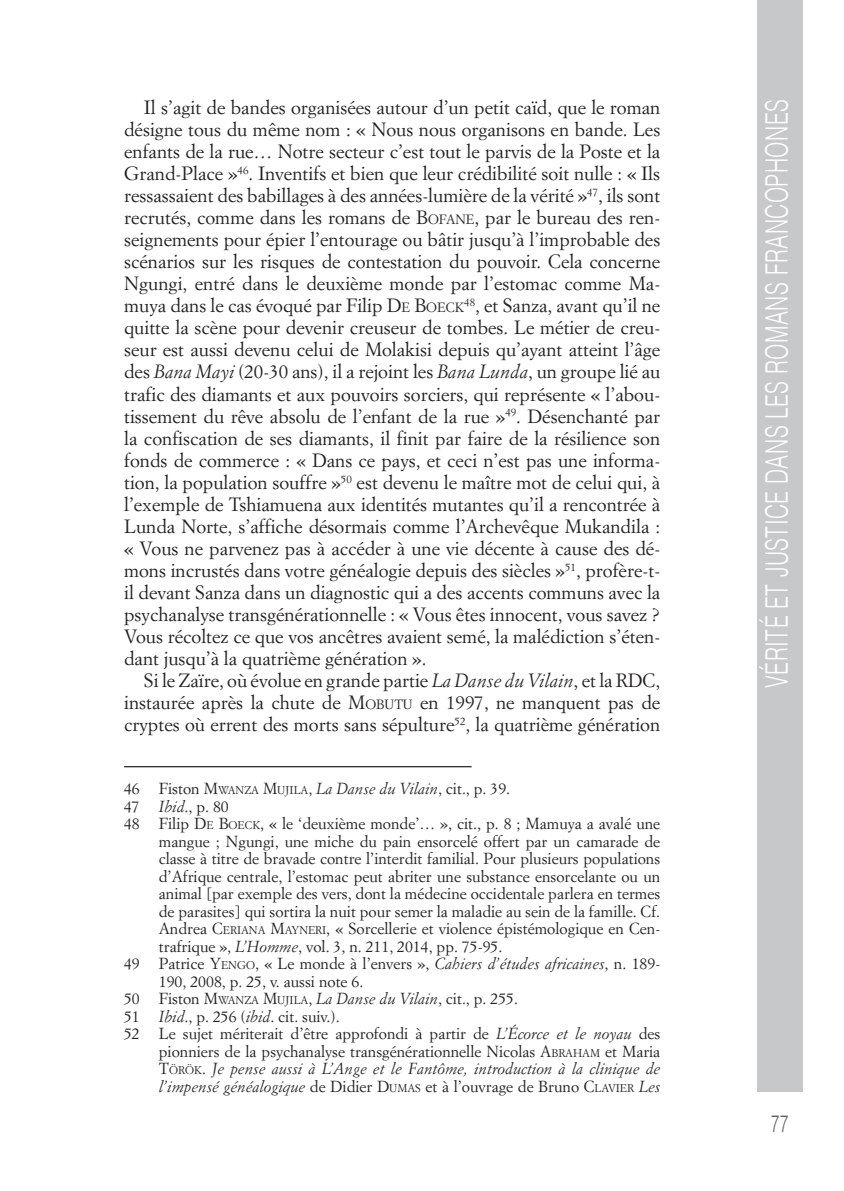
<style>
.page{position:relative;width:844px;height:1191px;background:#fff}
.page>*{position:absolute;margin:0;border:0;box-sizing:border-box;transform-origin:0 0}
.t1{font:300 31.15px "Helvetica";letter-spacing:.02em;color:#fff;scale:.68 1}
.t2{font:300 23.28px "Helvetica";color:#636366;scale:.68 1}
._00_corpo_testo{font:18.9px/22.1px "Simoncini Garamond";color:#231f20;text-align:justify}
._05_note{font:15.75px/17.5px "Simoncini Garamond";color:#231f20;text-align:justify}
.s1{font-style:inherit}
.s2{font-size:13.3px}
.s3{font-style:italic}
.s4{font-size:11.03px}
</style>
<div class="page">
<div style="left:756px;top:0;width:46px;height:1091px;background:#c7c8ca"></div>
<hr style="left:124px;top:766px;width:347px;height:1px;background:#231f20">
<p class="_00_corpo_testo" style="left:124px;top:96px;width:537px;text-indent:20px">Il s’agit de bandes organisées autour d’un petit caïd, que le roman désigne tous du même nom : « Nous nous organisons en bande. Les enfants de la rue… Notre secteur c’est tout le parvis de la Poste et la Grand-Place »<sup>46</sup>. Inventifs et bien que leur crédibilité soit nulle : « Ils ressassaient des babillages à des années-lumière de la vérité »<sup>47</sup>, ils sont recrutés, comme dans les romans de <span class="s1">B</span><span class="s2">OFANE</span> , par le bureau des ren&shy;seignements pour épier l’entourage ou bâtir jusqu’à l’improbable des scénarios sur les risques de contestation du pouvoir. Cela concerne Ngungi, entré dans le deuxième monde par l’estomac comme Ma&shy;muya dans le cas évoqué par Filip <span class="s1">D</span><span class="s2">E</span> <span class="s1">B</span><span class="s2">OECK</span><sup>48</sup><span class="s1">,</span> et Sanza, avant qu’il ne quitte la scène pour devenir creuseur de tombes. Le métier de creu&shy;seur est aussi devenu celui de Molakisi depuis qu’ayant atteint l’âge des <span class="s3">Bana Mayi</span> (20-30 ans), il a rejoint les <span class="s3">Bana Lunda</span>, un groupe lié au trafic des diamants et aux pouvoirs sorciers, qui représente « l’abou&shy;tissement du rêve absolu de l’enfant de la rue »<sup>49</sup>. Désenchanté par la confiscation de ses diamants, il finit par faire de la résilience son fonds de commerce : « Dans ce pays, et ceci n’est pas une informa&shy;tion, la population souffre »<sup>50</sup> est devenu le maître mot de celui qui, à l’exemple de Tshiamuena aux identités mutantes qu’il a rencontrée à Lunda Norte, s’affiche désormais comme l’Archevêque Mukandila : « Vous ne parvenez pas à accéder à une vie décente à cause des dé&shy;mons incrustés dans votre généalogie depuis des siècles »<sup>51</sup>, profère-t&shy;il devant Sanza dans un diagnostic qui a des accents communs avec la psychanalyse transgénérationnelle : « Vous êtes innocent, vous savez ?<br>Vous récoltez ce que vos ancêtres avaient semé, la malédiction s’éten&shy;dant jusqu’à la quatrième génération ».</p>
<p class="_00_corpo_testo" style="left:124px;top:669px;width:537px;text-indent:20px">Si le Zaïre, où évolue en grande partie <span class="s3">La Danse du Vilain</span>, et la RDC, instaurée après la chute de <span class="s1">M</span><span class="s2">OBUTU</span> en 1997, ne manquent pas de cryptes où errent des morts sans sépulture<sup>52</sup>, la quatrième génération</p>
<p class="_05_note" style="left:124px;top:779px;width:387px">46 Fiston <span class="s1">M</span><span class="s4">WANZA</span> <span class="s1">M</span><span class="s4">UJILA</span>, <span class="s3">La Danse du Vilain</span>, cit., p. 39.</p>
<p class="_05_note" style="left:124px;top:797px;width:106px">47 <span class="s3">Ibid</span>., p. 80</p>
<p class="_05_note" style="left:159px;top:814px;width:503px;text-indent:-35px">48 Filip <span class="s1">D</span><span class="s4">E</span> <span class="s1">B</span><span class="s4">OECK</span>, « le ‘deuxième monde’… », cit., p. 8 ; Mamuya a avalé une mangue ; Ngungi, une miche du pain ensorcelé offert par un camarade de classe à titre de bravade contre l’interdit familial. Pour plusieurs populations d’Afrique centrale, l’estomac peut abriter une substance ensorcelante ou un animal [par exemple des vers, dont la médecine occidentale parlera en termes de parasites] qui sortira la nuit pour semer la maladie au sein de la famille. Cf.<br>Andrea <span class="s1">C</span><span class="s4">ERIANA</span> <span class="s1">M</span><span class="s4">AYNERI</span>, « Sorcellerie et violence épistémologique en Cen&shy;trafrique », <span class="s3">L’Homme</span>, vol. 3, n. 211, 2014, pp. 75-95.</p>
<p class="_05_note" style="left:124px;top:954px;width:107px">49 Patrice <span class="s1">Y</span><span class="s4">ENGO</span></p>
<p class="_05_note" style="left:159px;top:954px;width:503px;text-indent:96px">, « Le monde à l’envers », <span class="s3">Cahiers d’études africaines</span>, n. 189-<br>190, 2008, p. 25, v. aussi note 6.</p>
<p class="_05_note" style="left:124px;top:989px;width:395px">50 Fiston <span class="s1">M</span><span class="s4">WANZA</span> <span class="s1">M</span><span class="s4">UJILA</span>, <span class="s3">La Danse du Vilain</span>, cit., p. 255.</p>
<p class="_05_note" style="left:124px;top:1007px;width:217px">51 <span class="s3">Ibid</span>., p. 256 (<span class="s3">ibid</span>. cit. suiv.).</p>
<p class="_05_note" style="left:159px;top:1024px;width:503px;text-indent:-35px">52 Le sujet mériterait d’être approfondi à partir de <span class="s3">L’Écorce et le noyau</span> des pionniers de la psychanalyse transgénérationnelle Nicolas <span class="s1">A</span><span class="s4">BRAHAM</span> et Maria <span class="s1">T</span><span class="s4">ÖRÖK</span>. <span class="s3">Je pense aussi à L’Ange et le Fantôme, introduction à la clinique de l’impensé généalogique</span> de Didier <span class="s1">D</span><span class="s4">UMAS</span> et à l’ouvrage de Bruno <span class="s1">C</span><span class="s4">LAVIER</span> <span class="s3">Les</span></p>
<h1 class="t1" style="left:750px;top:688px;width:867px;rotate:-90deg">Vérité et justice dans les romans francophones</h1>
<p class="t2" style="left:770px;top:1104px;width:28px">77</p>
</div>
